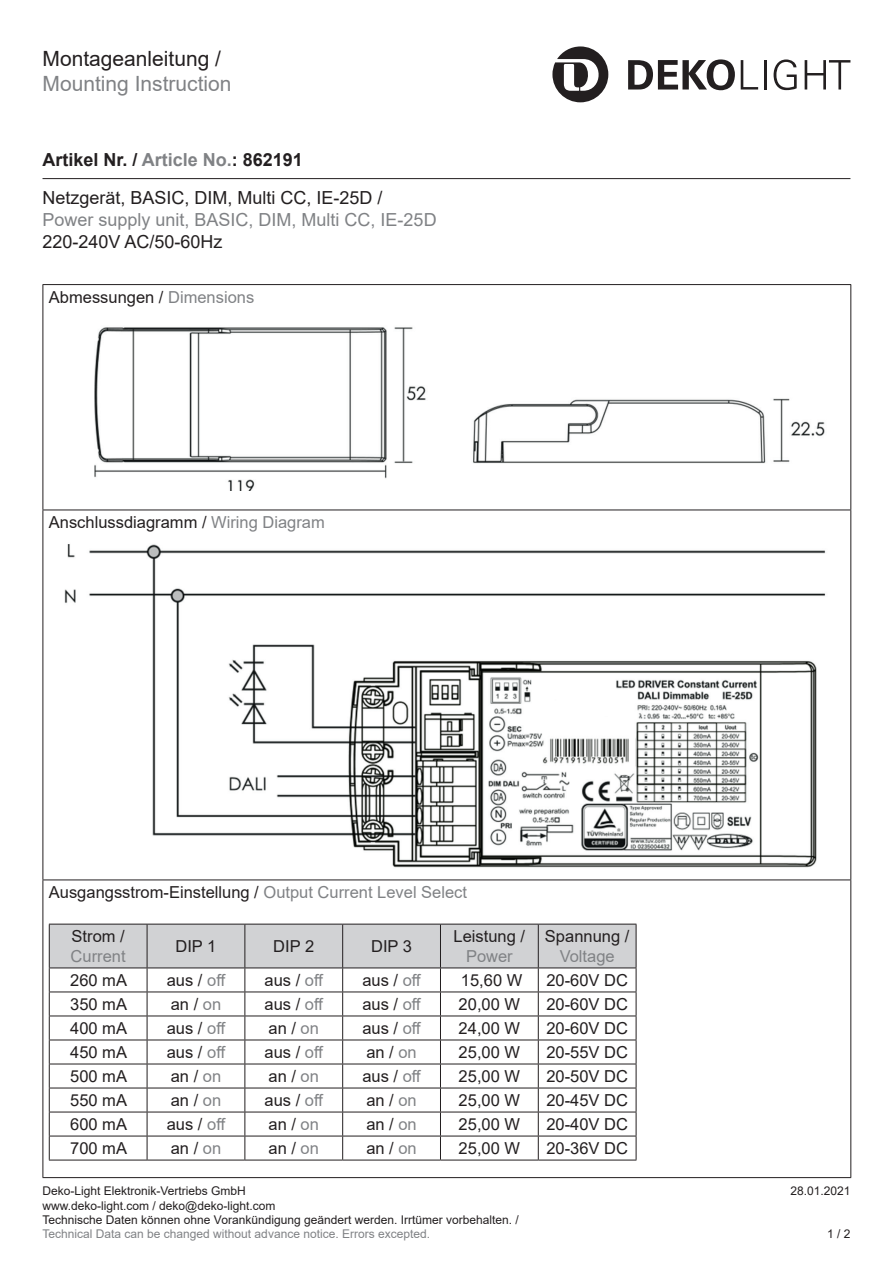
<style>
.page{position:relative;width:893px;height:1263px;background:#fff}
.page>*{position:absolute;margin:0;border:0;box-sizing:border-box;transform-origin:0 0}
.t1{font:21px "Arial";color:#808285}
.t2{font:21px "Arial";color:#231f20}
.t3{font:18px "Arial";color:#231f20}
.t4{font:18px "Arial";color:#808285}
.t5{font:700 18px "Arial";color:#231f20}
.t6{font:16.5px "Arial";color:#231f20}
.t7{font:16.5px "Arial";color:#808285}
.t8{font:12px/14.4px "Arial";color:#231f20}
.t9{font:12px "Arial";color:#808285}
.s1{color:#808285}
</style>
<div class="page">
<hr style="left:43px;top:178px;width:807px;height:1px;background:#231f20">
<svg style="left:552px;top:46px;width:56px;height:56px"></svg>
<svg style="left:628px;top:59px;width:107px;height:31px"></svg>
<svg style="left:741px;top:60px;width:17px;height:30px"></svg>
<hr style="left:764px;top:60px;width:2px;height:30px;background:#231f20">
<svg style="left:774px;top:59px;width:23px;height:31px"></svg>
<svg style="left:805px;top:60px;width:45px;height:30px"></svg>
<hr style="left:43px;top:284px;width:808px;height:1px;background:#231f20">
<hr style="left:43px;top:285px;width:1px;height:225px;background:#231f20">
<hr style="left:850px;top:285px;width:1px;height:225px;background:#231f20">
<hr style="left:43px;top:510px;width:808px;height:1px;background:#231f20">
<hr style="left:43px;top:510px;width:1px;height:369px;background:#231f20">
<hr style="left:850px;top:510px;width:1px;height:369px;background:#231f20">
<hr style="left:43px;top:879px;width:808px;height:1px;background:#231f20">
<hr style="left:43px;top:880px;width:1px;height:297px;background:#231f20">
<hr style="left:850px;top:880px;width:1px;height:297px;background:#231f20">
<hr style="left:43px;top:1177px;width:808px;height:1px;background:#231f20">
<svg style="left:49px;top:924px;width:588px;height:236px"></svg>
<hr style="left:49px;top:1160px;width:98px;height:1px;background:#231f20">
<hr style="left:147px;top:1160px;width:98px;height:1px;background:#231f20">
<hr style="left:245px;top:1160px;width:98px;height:1px;background:#231f20">
<hr style="left:343px;top:1160px;width:97px;height:1px;background:#231f20">
<hr style="left:440px;top:1160px;width:98px;height:1px;background:#231f20">
<hr style="left:538px;top:1160px;width:98px;height:1px;background:#231f20">
<img style="left:94px;top:327px;width:731px;height:164px">
<img style="left:64px;top:544px;width:762px;height:324px">
<p class="t2" style="left:43px;top:44px;width:180px">Montageanleitung /</p>
<p class="t1" style="left:43px;top:69px;width:191px">Mounting Instruction</p>
<p class="t5" style="left:43px;top:147px;width:262px">Artikel Nr. / <span class="s1">Article No.</span>: 862191</p>
<p class="t3" style="left:43px;top:186px;width:342px">Netzgerät, BASIC, DIM, Multi CC, IE-25D /</p>
<p class="t4" style="left:43px;top:207px;width:396px">Power supply unit, BASIC, DIM, Multi CC, IE-25D</p>
<p class="t3" style="left:43px;top:229px;width:182px">220-240V AC/50-60Hz</p>
<p class="t6" style="left:49px;top:285px;width:207px">Abmessungen / <span class="s1">Dimensions</span></p>
<p class="t6" style="left:49px;top:511px;width:277px">Anschlussdiagramm / <span class="s1">Wiring Diagram</span></p>
<p class="t6" style="left:49px;top:881px;width:420px">Ausgangsstrom-Einstellung / <span class="s1">Output Current Level Select</span></p>
<p class="t6" style="left:72px;top:925px;width:55px">Strom /</p>
<p class="t7" style="left:71px;top:945px;width:57px">Current</p>
<p class="t6" style="left:454px;top:925px;width:73px">Leistung /</p>
<p class="t7" style="left:466px;top:945px;width:48px">Power</p>
<p class="t6" style="left:175px;top:935px;width:42px">DIP 1</p>
<p class="t6" style="left:273px;top:935px;width:42px">DIP 2</p>
<p class="t6" style="left:371px;top:935px;width:42px">DIP 3</p>
<p class="t6" style="left:545px;top:925px;width:86px">Spannung /</p>
<p class="t7" style="left:560px;top:945px;width:57px">Voltage</p>
<p class="t6" style="left:70px;top:969px;width:58px">260 mA</p>
<p class="t6" style="left:167px;top:969px;width:60px">aus / <span class="s1">off</span></p>
<p class="t6" style="left:265px;top:969px;width:60px">aus / <span class="s1">off</span></p>
<p class="t6" style="left:362px;top:969px;width:60px">aus / <span class="s1">off</span></p>
<p class="t6" style="left:461px;top:969px;width:63px">15,60 W</p>
<p class="t6" style="left:546px;top:969px;width:83px">20-60V DC</p>
<p class="t6" style="left:70px;top:993px;width:58px">350 mA</p>
<p class="t6" style="left:171px;top:993px;width:52px">an / <span class="s1">on</span></p>
<p class="t6" style="left:265px;top:993px;width:60px">aus / <span class="s1">off</span></p>
<p class="t6" style="left:362px;top:993px;width:60px">aus / <span class="s1">off</span></p>
<p class="t6" style="left:459px;top:993px;width:63px">20,00 W</p>
<p class="t6" style="left:546px;top:993px;width:83px">20-60V DC</p>
<p class="t6" style="left:70px;top:1017px;width:58px">400 mA</p>
<p class="t6" style="left:167px;top:1017px;width:60px">aus / <span class="s1">off</span></p>
<p class="t6" style="left:269px;top:1017px;width:52px">an / <span class="s1">on</span></p>
<p class="t6" style="left:362px;top:1017px;width:60px">aus / <span class="s1">off</span></p>
<p class="t6" style="left:459px;top:1017px;width:63px">24,00 W</p>
<p class="t6" style="left:546px;top:1017px;width:83px">20-60V DC</p>
<p class="t6" style="left:70px;top:1041px;width:58px">450 mA</p>
<p class="t6" style="left:167px;top:1041px;width:60px">aus / <span class="s1">off</span></p>
<p class="t6" style="left:265px;top:1041px;width:60px">aus / <span class="s1">off</span></p>
<p class="t6" style="left:366px;top:1041px;width:52px">an / <span class="s1">on</span></p>
<p class="t6" style="left:459px;top:1041px;width:63px">25,00 W</p>
<p class="t6" style="left:546px;top:1041px;width:83px">20-55V DC</p>
<p class="t6" style="left:70px;top:1065px;width:58px">500 mA</p>
<p class="t6" style="left:171px;top:1065px;width:52px">an / <span class="s1">on</span></p>
<p class="t6" style="left:269px;top:1065px;width:52px">an / <span class="s1">on</span></p>
<p class="t6" style="left:362px;top:1065px;width:60px">aus / <span class="s1">off</span></p>
<p class="t6" style="left:459px;top:1065px;width:63px">25,00 W</p>
<p class="t6" style="left:546px;top:1065px;width:83px">20-50V DC</p>
<p class="t6" style="left:70px;top:1089px;width:58px">550 mA</p>
<p class="t6" style="left:171px;top:1089px;width:52px">an / <span class="s1">on</span></p>
<p class="t6" style="left:265px;top:1089px;width:60px">aus / <span class="s1">off</span></p>
<p class="t6" style="left:366px;top:1089px;width:52px">an / <span class="s1">on</span></p>
<p class="t6" style="left:459px;top:1089px;width:63px">25,00 W</p>
<p class="t6" style="left:546px;top:1089px;width:83px">20-45V DC</p>
<p class="t6" style="left:70px;top:1113px;width:58px">600 mA</p>
<p class="t6" style="left:167px;top:1113px;width:60px">aus / <span class="s1">off</span></p>
<p class="t6" style="left:269px;top:1113px;width:52px">an / <span class="s1">on</span></p>
<p class="t6" style="left:366px;top:1113px;width:52px">an / <span class="s1">on</span></p>
<p class="t6" style="left:459px;top:1113px;width:63px">25,00 W</p>
<p class="t6" style="left:546px;top:1113px;width:83px">20-40V DC</p>
<p class="t6" style="left:70px;top:1137px;width:58px">700 mA</p>
<p class="t6" style="left:171px;top:1137px;width:52px">an / <span class="s1">on</span></p>
<p class="t6" style="left:269px;top:1137px;width:52px">an / <span class="s1">on</span></p>
<p class="t6" style="left:366px;top:1137px;width:52px">an / <span class="s1">on</span></p>
<p class="t6" style="left:459px;top:1137px;width:63px">25,00 W</p>
<p class="t6" style="left:546px;top:1137px;width:83px">20-36V DC</p>
<p class="t8" style="left:43px;top:1184px;width:205px">Deko-Light Elektronik-Vertriebs GmbH</p>
<p class="t8" style="left:790px;top:1184px;width:62px">28.01.2021</p>
<p class="t8" style="left:43px;top:1198px;width:478px">www.deko-light.com / deko@deko-light.com<br>Technische Daten können ohne Vorankündigung geändert werden. Irrtümer vorbehalten. /</p>
<p class="t9" style="left:43px;top:1226px;width:389px">Technical Data can be changed without advance notice. Errors excepted.</p>
<p class="t8" style="left:827px;top:1227px;width:25px">1 / 2</p>
</div>
